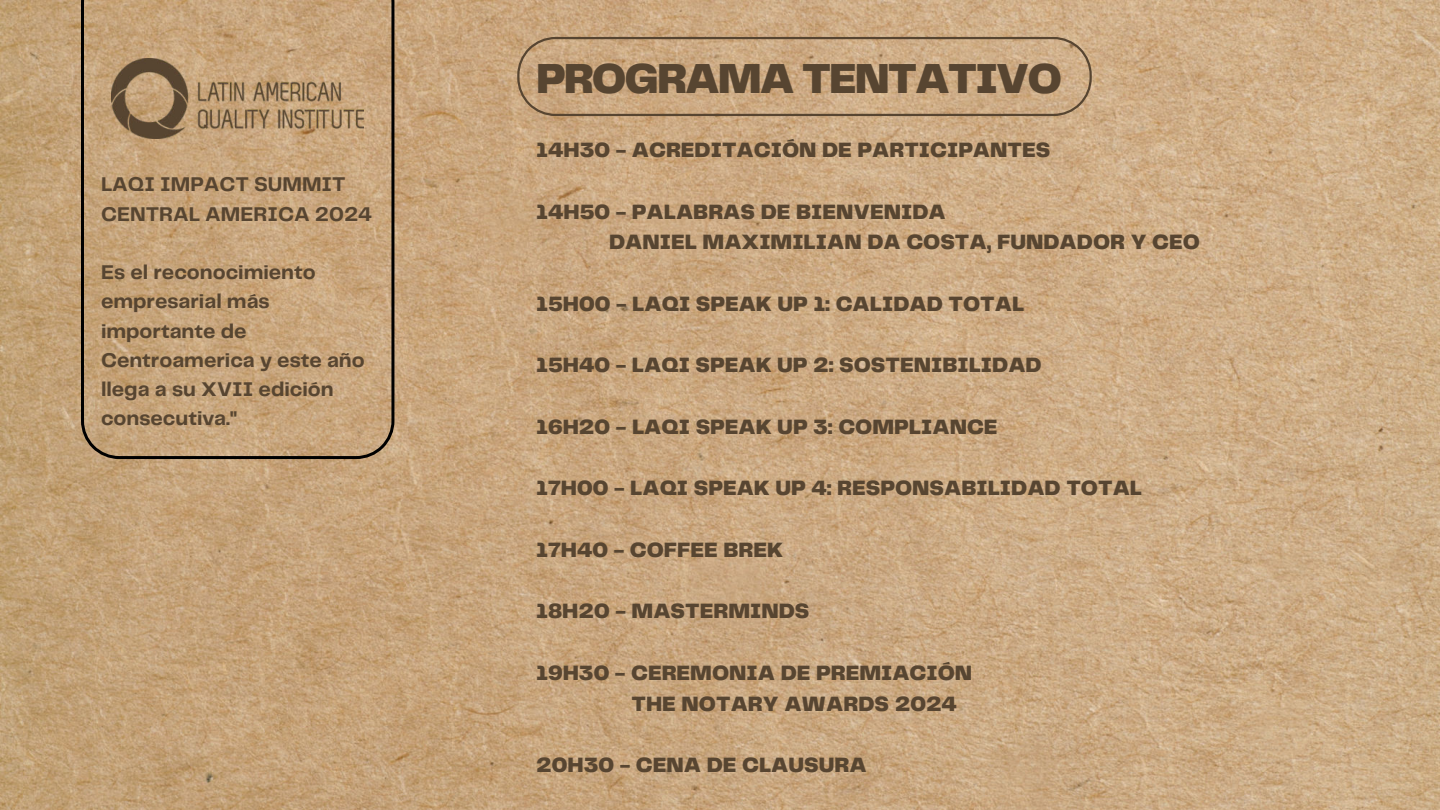
<style>
.page{position:relative;width:1440px;height:810px;background:#fff}
.page>*{position:absolute;margin:0;border:0;box-sizing:border-box;transform-origin:0 0}
.t1{font:900 43.6px "Telegraf";letter-spacing:-.05em;color:#574531}
.t2{font:900 21.6px/30.7px "Telegraf";color:#574531}
.t3{font:700 20.6px/29.3px "Telegraf";color:#574531}
</style>
<div class="page">
<img style="left:0;top:0;width:1440px;height:810px">
<svg style="left:81px;top:0;width:313px;height:459px"></svg>
<svg style="left:517px;top:37px;width:575px;height:79px"></svg>
<p class="t3" style="left:101px;top:170px;width:273px">LAQI IMPACT SUMMIT<br>CENTRAL AMERICA 2024</p>
<p class="t3" style="left:101px;top:258px;width:265px">Es el reconocimiento empresarial más importante de<br>Centroamerica y este año llega a su XVII edición consecutiva."</p>
<h1 class="t1" style="left:536px;top:48px;width:528px">PROGRAMA TENTATIVO</h1>
<p class="t2" style="left:536px;top:135px;width:516px">14H30 - ACREDITACIÓN DE PARTICIPANTES</p>
<p class="t2" style="left:609px;top:196px;width:592px;text-indent:-73px">14H50 - PALABRAS DE BIENVENIDA<br>DANIEL MAXIMILIAN DA COSTA, FUNDADOR Y CEO</p>
<p class="t2" style="left:536px;top:289px;width:490px">15H00 - LAQI SPEAK UP 1: CALIDAD TOTAL</p>
<p class="t2" style="left:536px;top:350px;width:507px">15H40 - LAQI SPEAK UP 2: SOSTENIBILIDAD</p>
<p class="t2" style="left:536px;top:412px;width:463px">16H20 - LAQI SPEAK UP 3: COMPLIANCE</p>
<p class="t2" style="left:536px;top:473px;width:608px">17H00 - LAQI SPEAK UP 4: RESPONSABILIDAD TOTAL</p>
<p class="t2" style="left:536px;top:535px;width:248px">17H40 - COFFEE BREK</p>
<p class="t2" style="left:536px;top:596px;width:275px">18H20 - MASTERMINDS</p>
<p class="t2" style="left:632px;top:658px;width:342px;text-indent:-95px">19H30 - CEREMONIA DE PREMIACIÓN<br>THE NOTARY AWARDS 2024</p>
<p class="t2" style="left:536px;top:750px;width:332px">20H30 - CENA DE CLAUSURA</p>
</div>
